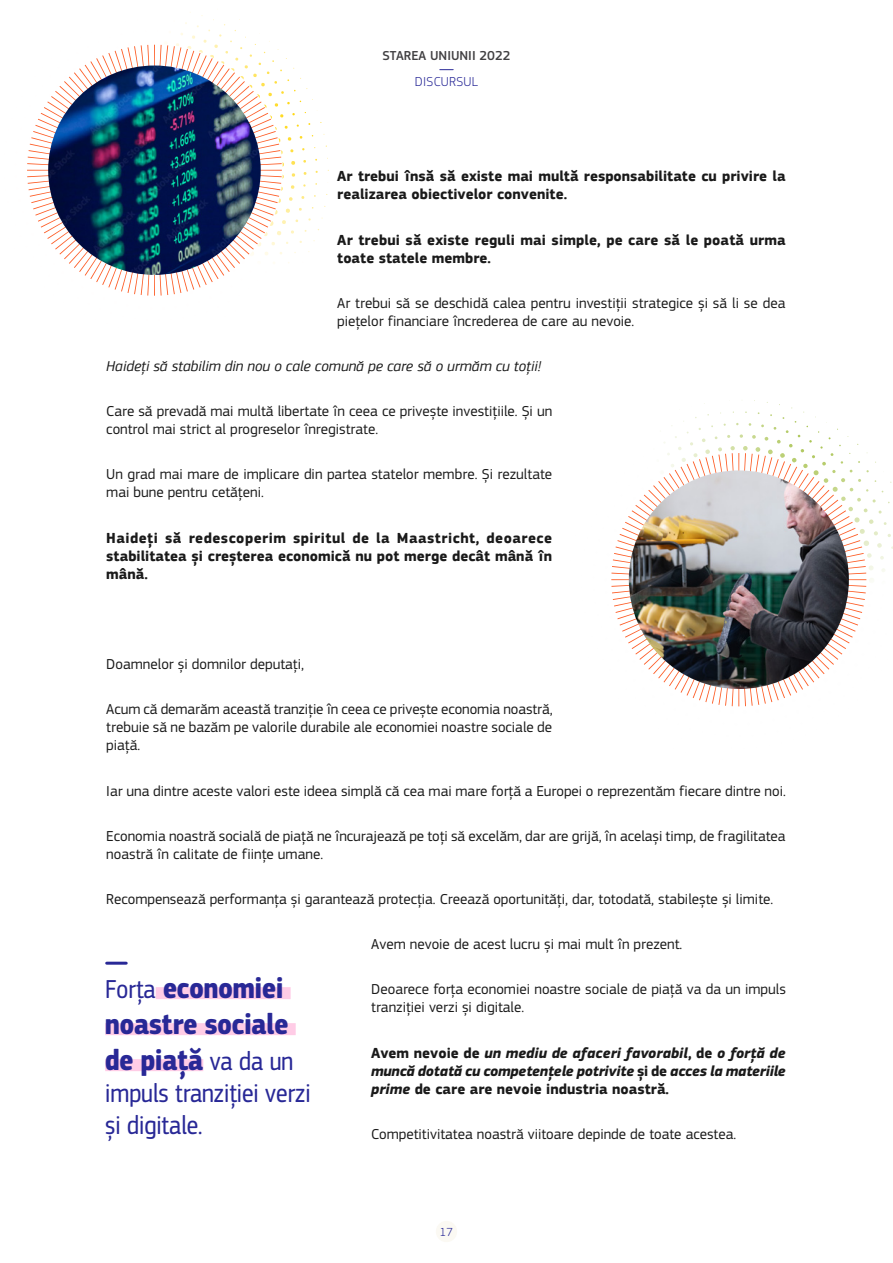
<style>
.page{position:relative;width:893px;height:1263px;background:#fff}
.page>*{position:absolute;margin:0;border:0;box-sizing:border-box;transform-origin:0 0}
.t1{font:700 30px/36px "EC Square Sans Cond Pro";color:#282896}
.t2{font:27px/32.4px "EC Square Sans Cond Pro";color:#282896}
.Body_text_speech{font:15px/18px "EC Square Sans Pro";color:#1a1a1a}
.Body_text_speech-2{font:700 15px/18px "EC Square Sans Pro";color:#1a1a1a}
.Body_text_speech-3{font:italic 700 15px/18px "EC Square Sans Pro";letter-spacing:-.015em;color:#1a1a1a;text-align:justify}
.Body_text_speech-4{font:italic 15px "EC Square Sans Pro";color:#1a1a1a}
.t3{font:500 13.5px "EC Square Sans Pro";color:#414042}
.t4{font:300 13.5px "EC Square Sans Pro";letter-spacing:.02em;color:#282896}
.t5{font:300 12.15px "EC Square Sans Pro";color:#282896}
.s1{font-style:normal}
.s2{font-weight:400;font-size:27px}
</style>
<div class="page">
<svg style="left:440px;top:69px;width:13px;height:1px"></svg>
<div style="left:156px;top:987px;width:135px;height:12px;background:#ffcce6"></div>
<div style="left:105px;top:1023px;width:191px;height:12px;background:#ffcce6"></div>
<div style="left:105px;top:1059px;width:98px;height:12px;background:#ffcce6"></div>
<hr style="left:107px;top:962px;width:19px;height:3px;background:#282896">
<div style="left:436px;top:1221px;width:21px;height:21px;background:#fbf9f3;border-radius:50%"></div>
<svg style="left:166px;top:12px;width:163px;height:251px"></svg>
<svg style="left:27px;top:45px;width:255px;height:251px"></svg>
<img style="left:48px;top:66px;width:213px;height:209px">
<svg style="left:664px;top:400px;width:229px;height:181px"></svg>
<svg style="left:611px;top:453px;width:255px;height:253px"></svg>
<img style="left:629px;top:470px;width:220px;height:219px">
<p class="t3" style="left:382px;top:48px;width:130px">STAREA UNIUNII 2022</p>
<p class="t4" style="left:415px;top:74px;width:65px">DISCURSUL</p>
<p class="Body_text_speech-2" style="left:337px;top:168px;width:450px">Ar trebui însă să existe mai multă responsabilitate cu privire la realizarea obiectivelor convenite.</p>
<p class="Body_text_speech-2" style="left:337px;top:231px;width:450px">Ar trebui să existe reguli mai simple, pe care să le poată urma toate statele membre.</p>
<p class="Body_text_speech" style="left:337px;top:294px;width:450px">Ar trebui să se deschidă calea pentru investiții strategice și să li se dea piețelor financiare încrederea de care au nevoie.</p>
<p class="Body_text_speech-4" style="left:106px;top:357px;width:436px">Haideți să stabilim din nou o cale comună pe care să o urmăm cu toții!</p>
<p class="Body_text_speech" style="left:106px;top:402px;width:447px">Care să prevadă mai multă libertate în ceea ce privește investițiile. Și un control mai strict al progreselor înregistrate.</p>
<p class="Body_text_speech" style="left:106px;top:466px;width:447px">Un grad mai mare de implicare din partea statelor membre. Și rezultate mai bune pentru cetățeni.</p>
<p class="Body_text_speech-2" style="left:106px;top:529px;width:447px;text-align:justify">Haideți să redescoperim spiritul de la Maastricht, deoarece stabilitatea și creșterea economică nu pot merge decât mână în mână.</p>
<p class="Body_text_speech" style="left:106px;top:655px;width:199px">Doamnelor și domnilor deputați,</p>
<p class="Body_text_speech" style="left:106px;top:700px;width:448px;text-align:justify">Acum că demarăm această tranziție în ceea ce privește economia noastră, trebuie să ne bazăm pe valorile durabile ale economiei noastre sociale de piață.</p>
<p class="Body_text_speech" style="left:106px;top:782px;width:681px">Iar una dintre aceste valori este ideea simplă că cea mai mare forță a Europei o reprezentăm fiecare dintre noi.</p>
<p class="Body_text_speech" style="left:106px;top:827px;width:681px">Economia noastră socială de piață ne încurajează pe toți să excelăm, dar are grijă, în același timp, de fragilitatea noastră în calitate de ființe umane.</p>
<p class="Body_text_speech" style="left:106px;top:890px;width:668px">Recompensează performanța și garantează protecția. Creează oportunități, dar, totodată, stabilește și limite.</p>
<p class="Body_text_speech" style="left:371px;top:935px;width:313px">Avem nevoie de acest lucru și mai mult în prezent.</p>
<p class="Body_text_speech" style="left:371px;top:980px;width:416px">Deoarece forța economiei noastre sociale de piață va da un impuls tranziției verzi și digitale.</p>
<p class="Body_text_speech-3" style="left:371px;top:1044px;width:416px"><span class="s1">Avem nevoie de</span> un mediu de afaceri favorabil<span class="s1">, de</span> o forță de muncă dotată cu competențele potrivite <span class="s1">și de</span> acces la materiile prime <span class="s1">de care are nevoie industria noastră.</span></p>
<p class="Body_text_speech" style="left:371px;top:1125px;width:367px">Competitivitatea noastră viitoare depinde de toate acestea.</p>
<h1 class="t1" style="left:105px;top:970px;width:190px"><span class="s2">Forța</span> economiei noastre sociale de piață <span class="s2">va da un</span></h1>
<h2 class="t2" style="left:105px;top:1077px;width:207px">impuls tranziției verzi și digitale.</h2>
<p class="t5" style="left:440px;top:1225px;width:15px">17</p>
</div>
